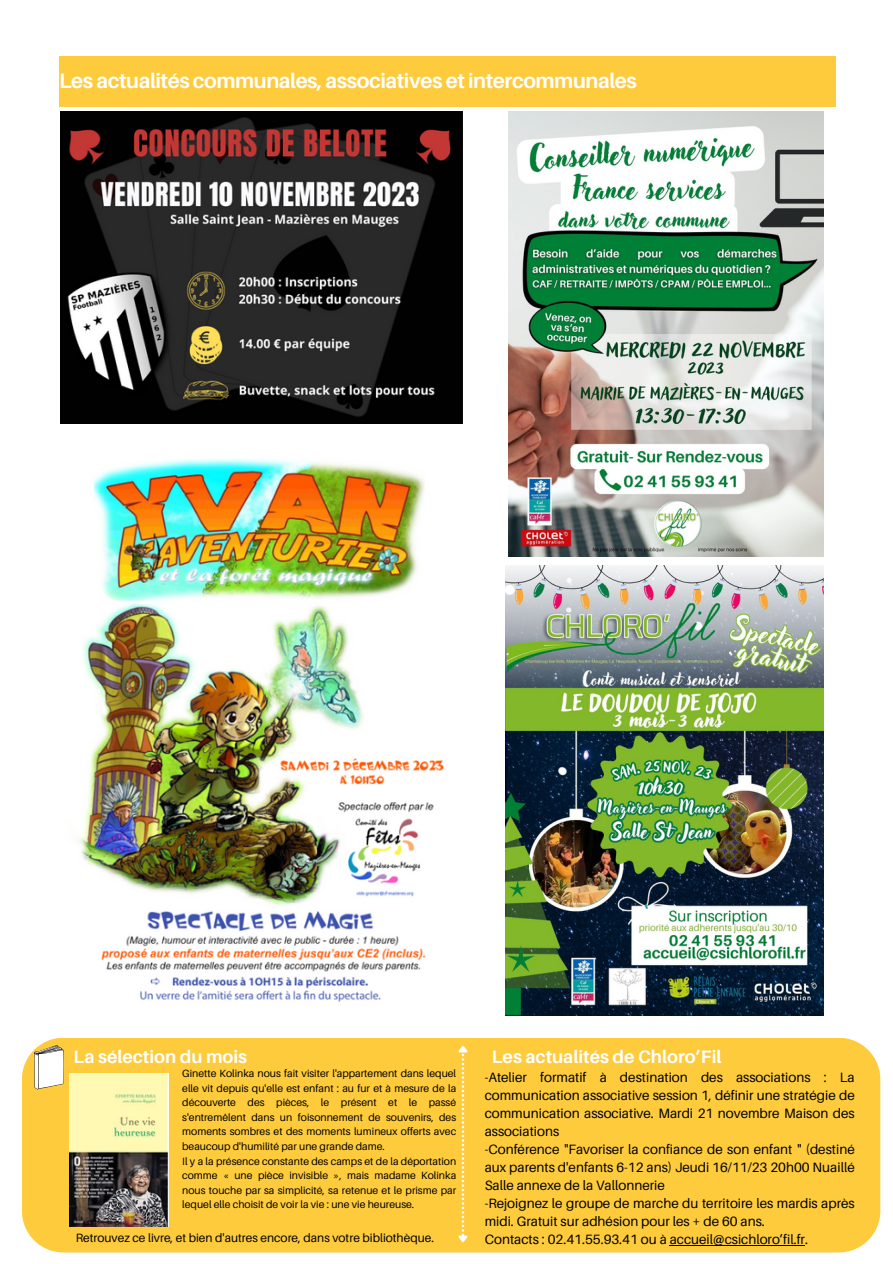
<style>
.page{position:relative;width:893px;height:1264px;background:#fff}
.page>*{position:absolute;margin:0;border:0;box-sizing:border-box;transform-origin:0 0}
.t1{font:700 20.85px "Aileron";letter-spacing:-.02em;color:#fff}
.t2{font:700 18px "Aileron";color:#fff}
.t3{font:13.5px/18px "Aileron";color:#000;text-align:justify}
.t4{font:12px "Aileron";color:#000}
.t5{font:10.5px/14.5px "Aileron";color:#000;text-align:justify}
</style>
<div class="page">
<div style="left:59px;top:56px;width:776px;height:51px;background:#fecb3c"></div>
<div style="left:22px;top:1038px;width:858px;height:214px;background:#fecb3c"></div>
<svg style="left:34px;top:1044px;width:30px;height:45px"></svg>
<svg style="left:456px;top:1043px;width:15px;height:201px;background:#fecf4e"></svg>
<img style="left:60px;top:111px;width:403px;height:313px">
<img style="left:505px;top:565px;width:318px;height:450px">
<img style="left:508px;top:111px;width:315px;height:445px">
<img style="left:69px;top:1073px;width:99px;height:153px">
<img style="left:78px;top:459px;width:366px;height:543px">
<hr style="left:669px;top:1244px;width:136px;height:1px;background:#000">
<p class="t1" style="left:59px;top:67px;width:579px">Les actualités communales, associatives et intercommunales</p>
<p class="t2" style="left:74px;top:1045px;width:175px">La sélection du mois</p>
<p class="t5" style="left:182px;top:1065px;width:275px">Ginette Kolinka nous fait visiter l'appartement dans lequel elle vit depuis qu'elle est enfant : au fur et à mesure de la découverte des pièces, le présent et le passé s'entremêlent dans un foisonnement de souvenirs, des moments sombres et des moments lumineux offerts avec beaucoup d'humilité par une grande dame.</p>
<p class="t5" style="left:182px;top:1153px;width:275px">Il y a la présence constante des camps et de la déportation comme « une pièce invisible », mais madame Kolinka nous touche par sa simplicité, sa retenue et le prisme par lequel elle choisit de voir la vie : une vie heureuse.</p>
<p class="t4" style="left:76px;top:1229px;width:360px">Retrouvez ce livre, et bien d'autres encore, dans votre bibliothèque.</p>
<p class="t2" style="left:491px;top:1045px;width:231px">Les actualités de Chloro’Fil</p>
<p class="t3" style="left:484px;top:1067px;width:371px">-Atelier formatif à destination des associations : La communication associative session 1, définir une stratégie de communication associative. Mardi 21 novembre Maison des associations</p>
<p class="t3" style="left:484px;top:1139px;width:371px">-Conférence "Favoriser la confiance de son enfant " (destiné aux parents d'enfants 6-12 ans) Jeudi 16/11/23 20h00 Nuaillé Salle annexe de la Vallonnerie</p>
<p class="t3" style="left:484px;top:1193px;width:371px">-Rejoignez le groupe de marche du territoire les mardis après midi. Gratuit sur adhésion pour les + de 60 ans.</p>
<p class="t3" style="left:484px;top:1229px;width:325px">Contacts : 02.41.55.93.41 ou à accueil@csichloro’fil.fr.</p>
</div>
